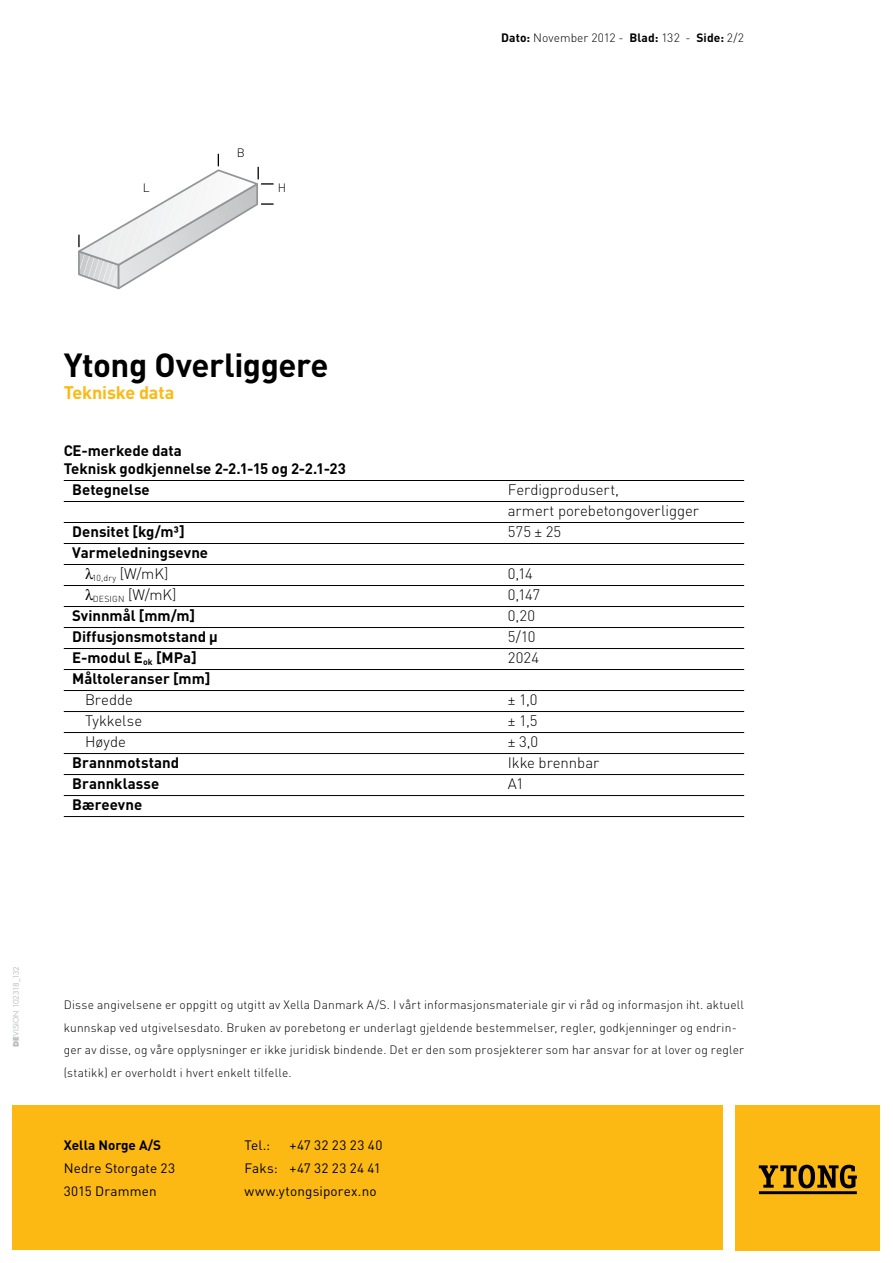
<style>
.page{position:relative;width:893px;height:1263px;background:#fff}
.page>*{position:absolute;margin:0;border:0;box-sizing:border-box;transform-origin:0 0}
.t1{font:700 33px "DIN";letter-spacing:-.015em;color:#000}
.t2{font:700 18px "DIN";letter-spacing:-.01em;color:#fdb913}
.t3{font:700 15px/18px "DIN";color:#000}
.t4{font:300 15px/21px "DIN";letter-spacing:-.005em;color:#000}
.t5{font:13.5px/22.5px "DIN";letter-spacing:.01em;color:#000}
.t6{font:700 13.5px "DIN";color:#000}
.t7{font:300 12px/22.5px "DIN";letter-spacing:.015em;color:#000}
.t8{font:300 8.7px "DIN";letter-spacing:.02em;color:#000}
.t9{font:7.5px "Futura";letter-spacing:-.015em;color:#bcbec0}
.s1{font-weight:700}
.s2{font-weight:800}
</style>
<div class="page">
<hr style="left:64px;top:480px;width:680px;height:1px;background:#000">
<hr style="left:64px;top:501px;width:680px;height:1px;background:#000">
<hr style="left:64px;top:522px;width:680px;height:1px;background:#000">
<hr style="left:64px;top:543px;width:680px;height:1px;background:#000">
<hr style="left:64px;top:564px;width:680px;height:1px;background:#000">
<hr style="left:64px;top:585px;width:680px;height:1px;background:#000">
<hr style="left:64px;top:606px;width:680px;height:1px;background:#000">
<hr style="left:64px;top:627px;width:680px;height:1px;background:#000">
<hr style="left:64px;top:648px;width:680px;height:1px;background:#000">
<hr style="left:64px;top:669px;width:680px;height:1px;background:#000">
<hr style="left:64px;top:690px;width:680px;height:1px;background:#000">
<hr style="left:64px;top:711px;width:680px;height:1px;background:#000">
<hr style="left:64px;top:732px;width:680px;height:1px;background:#000">
<hr style="left:64px;top:753px;width:680px;height:1px;background:#000">
<hr style="left:64px;top:774px;width:680px;height:1px;background:#000">
<hr style="left:64px;top:795px;width:680px;height:1px;background:#000">
<hr style="left:64px;top:816px;width:680px;height:1px;background:#000">
<div style="left:736px;top:1106px;width:144px;height:144px;background:#fdb913"></div>
<svg style="left:759px;top:1165px;width:98px;height:23px"></svg>
<hr style="left:759px;top:1191px;width:98px;height:3px;background:#000">
<div style="left:13px;top:1106px;width:710px;height:144px;background:#fdb913"></div>
<svg style="left:78px;top:154px;width:196px;height:135px"></svg>
<p class="t7" style="left:237px;top:141px;width:10px">B</p>
<p class="t7" style="left:143px;top:176px;width:8px">L</p>
<p class="t7" style="left:278px;top:176px;width:10px">H</p>
<p class="t7" style="left:501px;top:27px;width:244px"><span class="s1">Dato:</span> November 2012 - <span class="s1">Blad:</span> 132 - <span class="s1">Side:</span> 2/2</p>
<h1 class="t1" style="left:64px;top:343px;width:266px">Ytong Overliggere</h1>
<h2 class="t2" style="left:64px;top:380px;width:112px">Tekniske data</h2>
<p class="t3" style="left:64px;top:441px;width:284px">CE-merkede data<br>Teknisk godkjennelse 2-2.1-15 og 2-2.1-23</p>
<p class="t3" style="left:72px;top:480px;width:79px">Betegnelse</p>
<p class="t4" style="left:508px;top:479px;width:193px">Ferdigprodusert,<br>armert porebetongoverligger</p>
<p class="t3" style="left:72px;top:522px;width:114px">Densitet [kg/m³]</p>
<p class="t4" style="left:508px;top:521px;width:55px">575 ± 25</p>
<p class="t3" style="left:72px;top:543px;width:137px">Varmeledningsevne</p>
<p class="t8" style="left:92px;top:572px;width:78px">10,dry <sup>[W/mK]</sup></p>
<p class="t4" style="left:508px;top:563px;width:27px">0,14</p>
<p class="t8" style="left:93px;top:593px;width:85px">DESIGN <sup>[W/mK]</sup></p>
<p class="t4" style="left:508px;top:584px;width:34px">0,147</p>
<p class="t3" style="left:72px;top:606px;width:124px">Svinnmål [mm/m]</p>
<p class="t4" style="left:508px;top:605px;width:29px">0,20</p>
<p class="t3" style="left:72px;top:627px;width:147px">Diffusjonsmotstand μ</p>
<p class="t4" style="left:508px;top:626px;width:29px">5/10</p>
<p class="t3" style="left:72px;top:648px;width:126px">E-modul E<sub>ok</sub> [MPa]</p>
<p class="t4" style="left:508px;top:647px;width:33px">2024</p>
<p class="t3" style="left:72px;top:669px;width:140px">Måltoleranser [mm]</p>
<p class="t4" style="left:85px;top:689px;width:49px">Bredde</p>
<p class="t4" style="left:508px;top:689px;width:31px">± 1,0</p>
<p class="t4" style="left:85px;top:710px;width:59px">Tykkelse</p>
<p class="t4" style="left:508px;top:710px;width:31px">± 1,5</p>
<p class="t4" style="left:85px;top:731px;width:42px">Høyde</p>
<p class="t4" style="left:508px;top:731px;width:32px">± 3,0</p>
<p class="t3" style="left:72px;top:753px;width:108px">Brannmotstand</p>
<p class="t4" style="left:508px;top:752px;width:93px">Ikke brennbar</p>
<p class="t3" style="left:72px;top:774px;width:89px">Brannklasse</p>
<p class="t4" style="left:508px;top:773px;width:17px">A1</p>
<p class="t3" style="left:72px;top:795px;width:71px">Bæreevne</p>
<p class="t9" style="left:11px;top:1047px;width:83px;rotate:-90deg"><span class="s2">DE</span>VISION 102318_132</p>
<p class="t7" style="left:64px;top:993px;width:682px">Disse angivelsene er oppgitt og utgitt av Xella Danmark A/S. I vårt informasjonsmateriale gir vi råd og informasjon iht. aktuell kunnskap ved utgivelsesdato. Bruken av porebetong er underlagt gjeldende bestemmelser, regler, godkjenninger og endrin&shy;ger av disse, og våre opplysninger er ikke juridisk bindende. Det er den som prosjekterer som har ansvar for at lover og regler (statikk) er overholdt i hvert enkelt tilfelle.</p>
<p class="t6" style="left:64px;top:1137px;width:99px">Xella Norge A/S</p>
<p class="t5" style="left:64px;top:1156px;width:113px">Nedre Storgate 23<br>3015 Drammen</p>
<p class="t5" style="left:244px;top:1134px;width:139px;text-align:justify;text-indent:45px">+47 32 23 23 40<br>Faks: +47 32 23 24 41 www.ytongsiporex.no</p>
<p class="t5" style="left:244px;top:1134px;width:27px">Tel.:</p>
</div>
